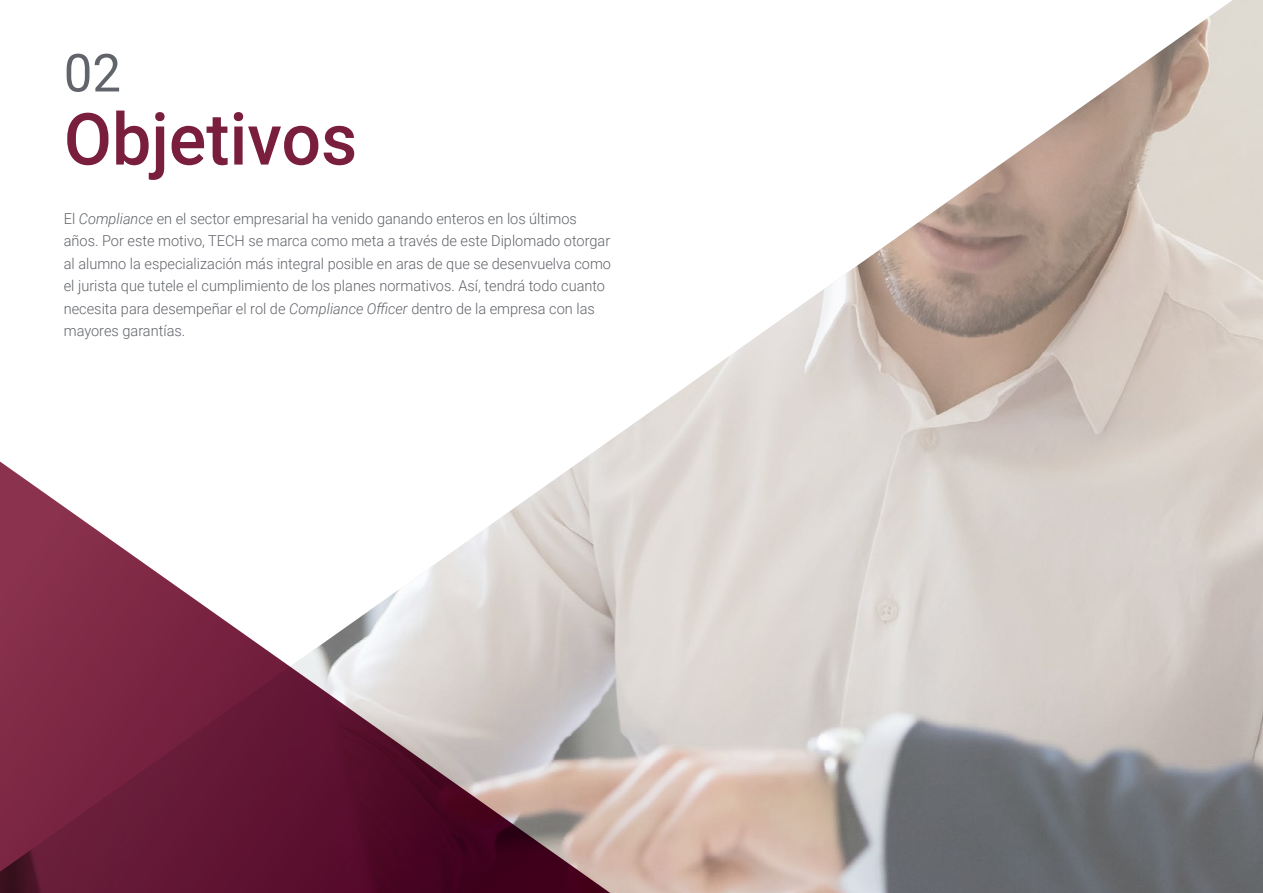
<style>
.page{position:relative;width:1263px;height:893px;background:#fff}
.page>*{position:absolute;margin:0;border:0;box-sizing:border-box;transform-origin:0 0}
.t1{font:500 72px "Roboto";color:#791e3c}
.t2{font:52.5px "Roboto";color:#61646a}
.t3{font:300 15px/22.5px "Roboto";color:#61646a}
.s1{font-style:italic}
</style>
<div class="page">
<img style="left:602px;top:0;width:661px;height:893px">
<svg style="left:0;top:446px;width:640px;height:447px"></svg>
<h2 class="t2" style="left:64px;top:36px;width:59px">02</h2>
<h1 class="t1" style="left:64px;top:89px;width:295px">Objetivos</h1>
<p class="t3" style="left:64px;top:207px;width:549px">El <span class="s1">Compliance</span> en el sector empresarial ha venido ganando enteros en los últimos años. Por este motivo, TECH se marca como meta a través de este Diplomado otorgar al alumno la especialización más integral posible en aras de que se desenvuelva como el jurista que tutele el cumplimiento de los planes normativos. Así, tendrá todo cuanto necesita para desempeñar el rol de <span class="s1">Compliance Officer</span> dentro de la empresa con las mayores garantías.</p>
</div>
